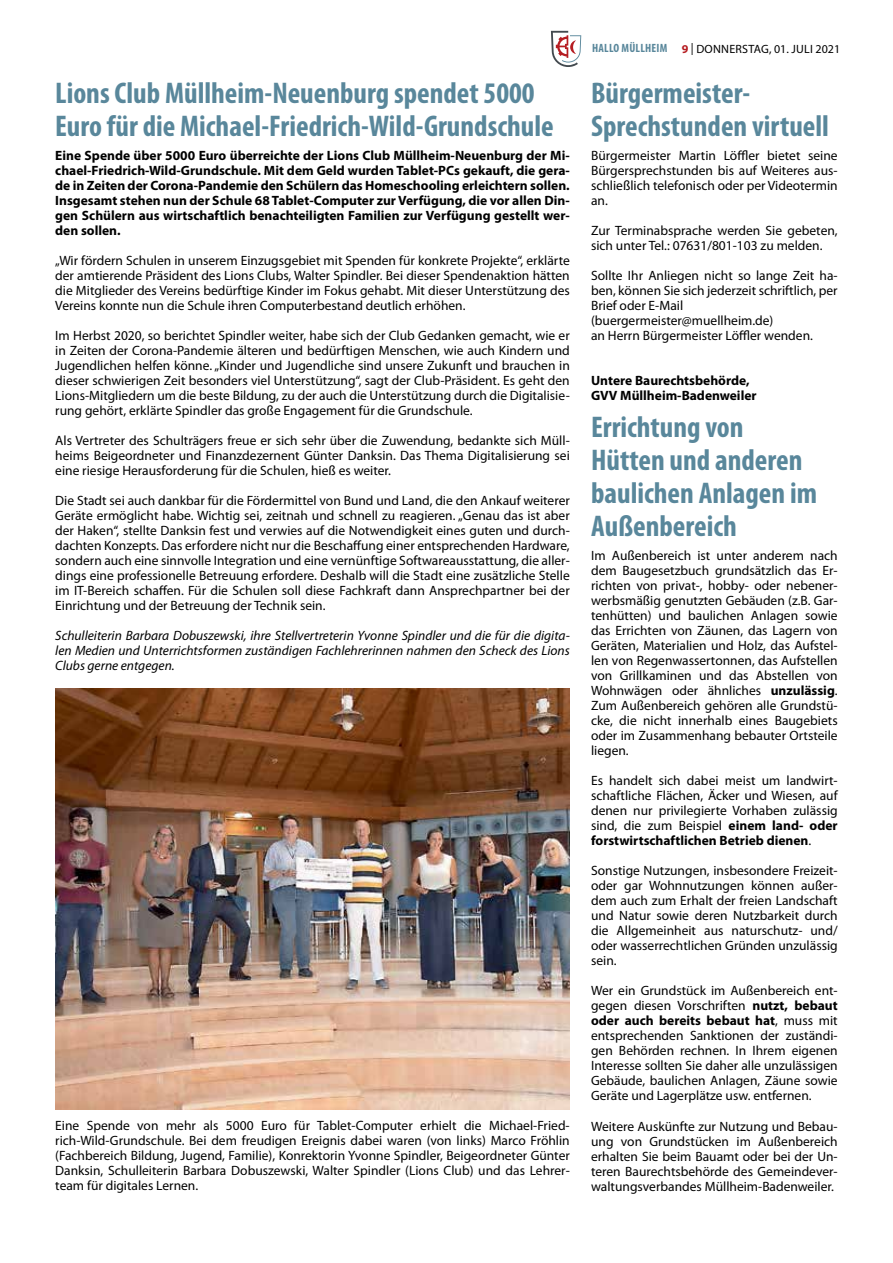
<style>
.page{position:relative;width:893px;height:1263px;background:#fff}
.page>*{position:absolute;margin:0;border:0;box-sizing:border-box;transform-origin:0 0}
.t1{font:700 condensed 30px/33px "Myriad Pro";color:#59879b}
.t2{font:13.5px/15px "Myriad Pro";color:#000;text-align:justify}
.t3{font:700 13.5px/15px "Myriad Pro";color:#000}
.t4{font:italic 13.5px/15px "Myriad Pro";color:#000;text-align:justify}
.t5{font:12px "Myriad Pro";letter-spacing:.02em;color:#000}
.s1{font-weight:700;font-stretch:condensed;color:#59879b}
.s2{font-weight:700;color:#b61d22}
.s3{font-weight:700}
</style>
<div class="page">
<svg style="left:551px;top:31px;width:30px;height:36px"></svg>
<img style="left:55px;top:688px;width:515px;height:422px">
<h1 class="t1" style="left:55px;top:76px;width:500px">Lions Club Müllheim-Neuenburg spendet 5000<br>Euro für die Michael-Friedrich-Wild-Grundschule</h1>
<p class="t3" style="left:55px;top:147px;width:516px;text-align:justify">Eine Spende über 5000 Euro überreichte der Lions Club Müllheim-Neuenburg der Mi&shy;chael-Friedrich-Wild-Grundschule. Mit dem Geld wurden Tablet-PCs gekauft, die gera&shy;de in Zeiten der Corona-Pandemie den Schülern das Homeschooling erleichtern sollen.<br>Insgesamt stehen nun der Schule 68 Tablet-Computer zur Verfügung, die vor allen Din&shy;gen Schülern aus wirtschaftlich benachteiligten Familien zur Verfügung gestellt wer&shy;den sollen.</p>
<p class="t2" style="left:55px;top:253px;width:516px">„Wir fördern Schulen in unserem Einzugsgebiet mit Spenden für konkrete Projekte“, erklärte der amtierende Präsident des Lions Clubs, Walter Spindler. Bei dieser Spendenaktion hätten die Mitglieder des Vereins bedürftige Kinder im Fokus gehabt. Mit dieser Unterstützung des Vereins konnte nun die Schule ihren Computerbestand deutlich erhöhen.</p>
<p class="t2" style="left:55px;top:328px;width:516px">Im Herbst 2020, so berichtet Spindler weiter, habe sich der Club Gedanken gemacht, wie er in Zeiten der Corona-Pandemie älteren und bedürftigen Menschen, wie auch Kindern und Jugendlichen helfen könne. „Kinder und Jugendliche sind unsere Zukunft und brauchen in dieser schwierigen Zeit besonders viel Unterstützung“, sagt der Club-Präsident. Es geht den Lions-Mitgliedern um die beste Bildung, zu der auch die Unterstützung durch die Digitalisie&shy;rung gehört, erklärte Spindler das große Engagement für die Grundschule.</p>
<p class="t2" style="left:55px;top:433px;width:516px">Als Vertreter des Schulträgers freue er sich sehr über die Zuwendung, bedankte sich Müll&shy;heims Beigeordneter und Finanzdezernent Günter Danksin. Das Thema Digitalisierung sei eine riesige Herausforderung für die Schulen, hieß es weiter.</p>
<p class="t2" style="left:55px;top:493px;width:516px">Die Stadt sei auch dankbar für die Fördermittel von Bund und Land, die den Ankauf weiterer Geräte ermöglicht habe. Wichtig sei, zeitnah und schnell zu reagieren. „Genau das ist aber der Haken“, stellte Danksin fest und verwies auf die Notwendigkeit eines guten und durch&shy;dachten Konzepts. Das erfordere nicht nur die Beschaffung einer entsprechenden Hardware, sondern auch eine sinnvolle Integration und eine vernünftige Softwareausstattung, die aller&shy;dings eine professionelle Betreuung erfordere. Deshalb will die Stadt eine zusätzliche Stelle im IT-Bereich schaffen. Für die Schulen soll diese Fachkraft dann Ansprechpartner bei der Einrichtung und der Betreuung der Technik sein.</p>
<p class="t4" style="left:55px;top:627px;width:516px">Schulleiterin Barbara Dobuszewski, ihre Stellvertreterin Yvonne Spindler und die für die digita&shy;len Medien und Unterrichtsformen zuständigen Fachlehrerinnen nahmen den Scheck des Lions Clubs gerne entgegen.</p>
<p class="t2" style="left:55px;top:1117px;width:516px">Eine Spende von mehr als 5000 Euro für Tablet-Computer erhielt die Michael-Fried&shy;rich-Wild-Grundschule. Bei dem freudigen Ereignis dabei waren (von links) Marco Fröhlin (Fachbereich Bildung, Jugend, Familie), Konrektorin Yvonne Spindler, Beigeordneter Günter Danksin, Schulleiterin Barbara Dobuszewski, Walter Spindler (Lions Club) und das Lehrer&shy;team für digitales Lernen.</p>
<p class="t5" style="left:592px;top:42px;width:250px"><span class="s1">HALLO MÜLLHEIM</span> <span class="s2">9</span> | DONNERSTAG, 01. JULI 2021</p>
<h1 class="t1" style="left:591px;top:76px;width:239px">Bürgermeister-<br>Sprechstunden virtuell</h1>
<p class="t2" style="left:591px;top:148px;width:248px">Bürgermeister Martin Löffler bietet seine Bürgersprechstunden bis auf Weiteres aus&shy;schließlich telefonisch oder per Videotermin an.</p>
<p class="t2" style="left:591px;top:223px;width:248px">Zur Terminabsprache werden Sie gebeten, sich unter Tel.: 07631/801-103 zu melden.</p>
<p class="t2" style="left:591px;top:268px;width:248px;text-align:left">Sollte Ihr Anliegen nicht so lange Zeit ha&shy;ben, können Sie sich jederzeit schriftlich, per Brief oder E-Mail (buergermeister@muellheim.de)<br>an Herrn Bürgermeister Löffler wenden.</p>
<p class="t3" style="left:591px;top:373px;width:167px">Untere Baurechtsbehörde,<br>GVV Müllheim-Badenweiler</p>
<h1 class="t1" style="left:591px;top:410px;width:228px">Errichtung von<br>Hütten und anderen baulichen Anlagen im<br>Außenbereich</h1>
<p class="t2" style="left:591px;top:548px;width:248px">Im Außenbereich ist unter anderem nach dem Baugesetzbuch grundsätzlich das Er&shy;richten von privat-, hobby- oder nebener&shy;werbsmäßig genutzten Gebäuden (z.B. Gar&shy;tenhütten) und baulichen Anlagen sowie das Errichten von Zäunen, das Lagern von Geräten, Materialien und Holz, das Aufstel&shy;len von Regenwassertonnen, das Aufstellen von Grillkaminen und das Abstellen von Wohnwägen oder ähnliches <span class="s3">unzulässig</span>.<br>Zum Außenbereich gehören alle Grundstü&shy;cke, die nicht innerhalb eines Baugebiets oder im Zusammenhang bebauter Ortsteile liegen.</p>
<p class="t2" style="left:591px;top:773px;width:248px">Es handelt sich dabei meist um landwirt&shy;schaftliche Flächen, Äcker und Wiesen, auf denen nur privilegierte Vorhaben zulässig sind, die zum Beispiel <span class="s3">einem land- oder forstwirtschaftlichen Betrieb dienen</span>.</p>
<p class="t2" style="left:591px;top:863px;width:248px">Sonstige Nutzungen, insbesondere Freizeit&shy;oder gar Wohnnutzungen können außer&shy;dem auch zum Erhalt der freien Landschaft und Natur sowie deren Nutzbarkeit durch die Allgemeinheit aus naturschutz- und/ oder wasserrechtlichen Gründen unzulässig sein.</p>
<p class="t2" style="left:591px;top:983px;width:248px">Wer ein Grundstück im Außenbereich ent&shy;gegen diesen Vorschriften <span class="s3">nutzt, bebaut oder auch bereits bebaut hat</span>, muss mit entsprechenden Sanktionen der zuständi&shy;gen Behörden rechnen. In Ihrem eigenen Interesse sollten Sie daher alle unzulässigen Gebäude, baulichen Anlagen, Zäune sowie Geräte und Lagerplätze usw. entfernen.</p>
<p class="t2" style="left:591px;top:1118px;width:248px">Weitere Auskünfte zur Nutzung und Bebau&shy;ung von Grundstücken im Außenbereich erhalten Sie beim Bauamt oder bei der Un&shy;teren Baurechtsbehörde des Gemeindever&shy;waltungsverbandes Müllheim-Badenweiler.</p>
</div>
